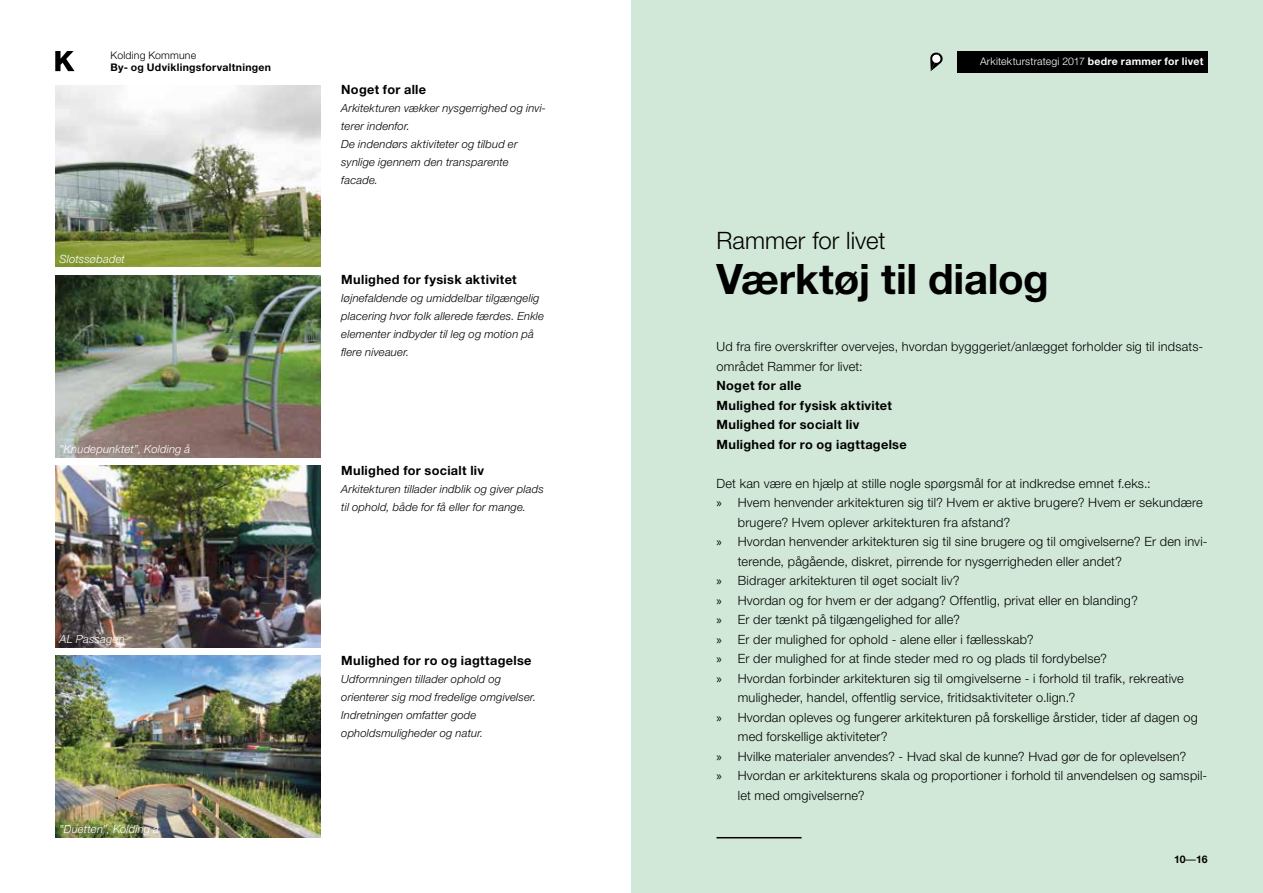
<style>
.page{position:relative;width:1263px;height:893px;background:#fff}
.page>*{position:absolute;margin:0;border:0;box-sizing:border-box;transform-origin:0 0}
.t1{font:700 42px "Helvetica Neue LT Std";letter-spacing:-.01em;color:#000}
.t2{font:300 24px "Helvetica Neue LT Std";color:#000}
.t3{font:300 12.75px/19.5px "Helvetica Neue LT Std";letter-spacing:.02em;color:#000}
.t4{font:700 12.75px/19.5px "Helvetica Neue LT Std";letter-spacing:.025em;color:#000}
.t5{font:italic 300 11.25px/18px "Helvetica Neue LT Std";letter-spacing:.015em;color:#000}
.t6{font:italic 300 11.25px "Helvetica Neue LT Std";letter-spacing:.015em;color:#fff}
.t7{font:300 10.5px "Helvetica Neue LT Std";letter-spacing:.015em;color:#fff}
.t8{font:700 10.5px "Helvetica Neue LT Std";letter-spacing:.025em;color:#000}
.t9{font:300 10.5px "Helvetica Neue LT Std";letter-spacing:.02em;color:#000}
.s1{font-weight:700}
.s2{font-family:"Myriad Pro";font-weight:400}
.s3{font-weight:400}
</style>
<div class="page">
<img style="left:55px;top:656px;width:265px;height:182px">
<img style="left:55px;top:85px;width:265px;height:182px">
<img style="left:55px;top:275px;width:265px;height:182px">
<img style="left:55px;top:466px;width:265px;height:181px">
<div style="left:631px;top:0;width:632px;height:893px;background:#d1e8d8"></div>
<svg style="left:930px;top:52px;width:13px;height:19px"></svg>
<hr style="left:716px;top:837px;width:85px;height:1px;background:#000">
<svg style="left:55px;top:51px;width:20px;height:20px"></svg>
<div style="left:958px;top:51px;width:250px;height:21px;background:#000"></div>
<p class="t9" style="left:111px;top:48px;width:87px">Kolding Kommune</p>
<p class="t8" style="left:111px;top:61px;width:162px">By- og Udviklingsforvaltningen</p>
<p class="t6" style="left:60px;top:252px;width:67px">Slotssøbadet</p>
<p class="t6" style="left:60px;top:442px;width:132px">”Knudepunktet”, Kolding å</p>
<p class="t6" style="left:60px;top:632px;width:67px">AL Passagen</p>
<p class="t6" style="left:60px;top:823px;width:101px">”Duetten”, Kolding å</p>
<p class="t4" style="left:341px;top:80px;width:87px">Noget for alle</p>
<p class="t5" style="left:341px;top:99px;width:206px">Arkitekturen vækker nysgerrighed og invi&shy;terer indenfor.<br>De indendørs aktiviteter og tilbud er synlige igennem den transparente facade.</p>
<p class="t4" style="left:341px;top:270px;width:177px">Mulighed for fysisk aktivitet</p>
<p class="t5" style="left:341px;top:289px;width:204px">Iøjnefaldende og umiddelbar tilgængelig placering hvor folk allerede færdes. Enkle elementer indbyder til leg og motion på flere niveauer.</p>
<p class="t4" style="left:341px;top:460px;width:144px">Mulighed for socialt liv</p>
<p class="t5" style="left:341px;top:480px;width:204px">Arkitekturen tillader indblik og giver plads til ophold, både for få eller for mange.</p>
<p class="t4" style="left:341px;top:650px;width:192px">Mulighed for ro og iagttagelse</p>
<p class="t5" style="left:341px;top:670px;width:196px">Udformningen tillader ophold og orienterer sig mod fredelige omgivelser.<br>Indretningen omfatter gode opholdsmuligheder og natur.</p>
<p class="t7" style="left:980px;top:55px;width:225px">Arkitekturstrategi 2017 <span class="s1">bedre rammer for livet</span></p>
<h2 class="t2" style="left:716px;top:225px;width:170px">Rammer for livet</h2>
<h1 class="t1" style="left:716px;top:253px;width:334px">Værktøj til dialog</h1>
<p class="t3" style="left:716px;top:337px;width:488px">Ud fra fire overskrifter overvejes, hvordan bygggeriet/anlægget forholder sig til indsats&shy;området Rammer for livet:</p>
<p class="t4" style="left:716px;top:376px;width:192px">Noget for alle<br>Mulighed for fysisk aktivitet<br>Mulighed for socialt liv<br>Mulighed for ro og iagttagelse</p>
<p class="t3" style="left:716px;top:473px;width:436px">Det kan være en hjælp at stille nogle spørgsmål for at indkredse emnet f.eks.:</p>
<p class="t3" style="left:716px;top:493px;width:488px"><span class="s2">»</span> Hvem henvender arkitekturen sig til? Hvem er aktive brugere? Hvem er sekundære</p>
<p class="t3" style="left:738px;top:512px;width:274px">brugere? Hvem oplever arkitekturen fra afstand?</p>
<p class="t3" style="left:716px;top:532px;width:493px"><span class="s2">»</span> Hvordan henvender arkitekturen sig til sine brugere og til omgivelserne? Er den invi-</p>
<p class="t3" style="left:738px;top:551px;width:386px">terende, pågående, diskret, pirrende for nysgerrigheden eller andet?</p>
<p class="t3" style="left:716px;top:571px;width:245px"><span class="s2">»</span> Bidrager arkitekturen til øget socialt liv?</p>
<p class="t3" style="left:716px;top:590px;width:423px"><span class="s2">»</span> Hvordan og for hvem er der adgang? Offentlig, privat eller en blanding?</p>
<p class="t3" style="left:716px;top:610px;width:245px"><span class="s2">»</span> Er der tænkt på tilgængelighed for alle?</p>
<p class="t3" style="left:716px;top:629px;width:319px"><span class="s2">»</span> Er der mulighed for ophold - alene eller i fællesskab?</p>
<p class="t3" style="left:716px;top:649px;width:392px"><span class="s2">»</span> Er der mulighed for at finde steder med ro og plads til fordybelse?</p>
<p class="t3" style="left:716px;top:668px;width:469px"><span class="s2">»</span> Hvordan forbinder arkitekturen sig til omgivelserne - i forhold til trafik, rekreative</p>
<p class="t3" style="left:738px;top:688px;width:339px">muligheder, handel, offentlig service, fritidsaktiviteter o.lign.?</p>
<p class="t3" style="left:716px;top:707px;width:483px"><span class="s2">»</span> Hvordan opleves og fungerer arkitekturen på forskellige årstider, tider af dagen og</p>
<p class="t3" style="left:738px;top:727px;width:151px">med forskellige aktiviteter?</p>
<p class="t3" style="left:716px;top:746px;width:471px"><span class="s2">»</span> Hvilke materialer anvendes? - Hvad skal de kunne? Hvad gør de for oplevelsen?</p>
<p class="t3" style="left:716px;top:766px;width:492px"><span class="s2">»</span> Hvordan er arkitekturens skala og proportioner i forhold til anvendelsen og samspil-</p>
<p class="t3" style="left:738px;top:785px;width:128px">let med omgivelserne?</p>
<p class="t8" style="left:1174px;top:853px;width:35px">10<span class="s3">–</span>16</p>
</div>
